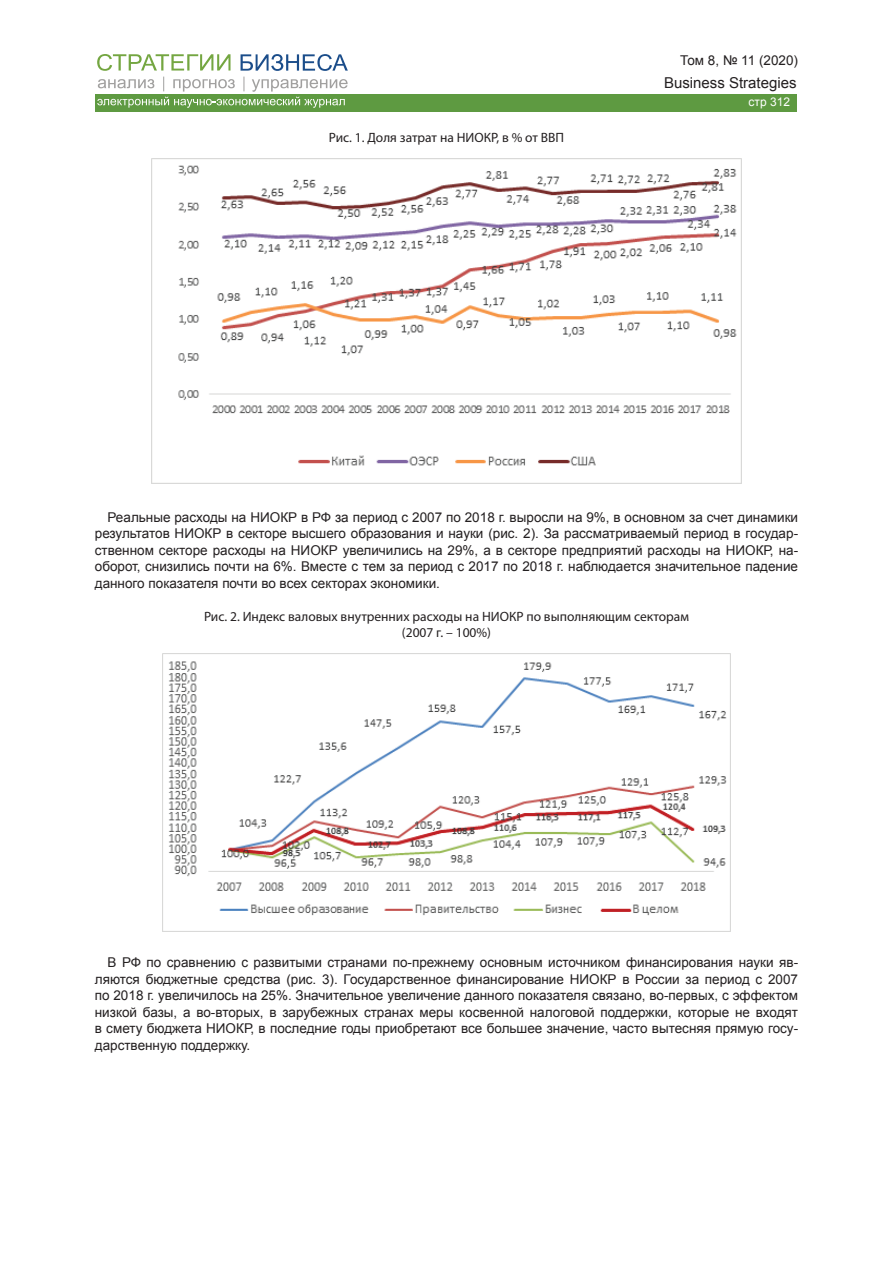
<style>
.page{position:relative;width:893px;height:1263px;background:#fff}
.page>*{position:absolute;margin:0;border:0;box-sizing:border-box;transform-origin:0 0}
.t1{font:15px "Arial";color:#231f20}
.Основной_текст{font:13.5px/16.5px "Arial";color:#231f20;text-align:justify}
.Таблица{font:13.5px "Myriad Pro";color:#231f20}
.t2{font:12px "Arial";color:#fff}
</style>
<div class="page">
<div style="left:95px;top:94px;width:702px;height:17px;background:#5e9a41"></div>
<svg style="left:97px;top:54px;width:133px;height:17px"></svg>
<svg style="left:241px;top:54px;width:107px;height:17px"></svg>
<svg style="left:97px;top:77px;width:251px;height:31px"></svg>
<img style="left:152px;top:158px;width:589px;height:325px">
<img style="left:162px;top:653px;width:569px;height:278px">
<p class="Основной_текст" style="left:680px;top:52px;width:119px">Том 8, № 11 (2020)</p>
<p class="t1" style="left:664px;top:72px;width:134px">Business Strategies</p>
<p class="Таблица" style="left:329px;top:129px;width:237px">Рис. 1. Доля затрат на НИОКР, в % от ВВП</p>
<p class="t2" style="left:749px;top:94px;width:43px">стр 312</p>
<p class="Основной_текст" style="left:95px;top:509px;width:705px;text-indent:13px">Реальные расходы на НИОКР в РФ за период с 2007 по 2018 г. выросли на 9%, в основном за счет динамики результатов НИОКР в секторе высшего образования и науки (рис. 2). За рассматриваемый период в государ&shy;ственном секторе расходы на НИОКР увеличились на 29%, а в секторе предприятий расходы на НИОКР, на&shy;оборот, снизились почти на 6%. Вместе с тем за период с 2017 по 2018 г. наблюдается значительное падение данного показателя почти во всех секторах экономики.</p>
<p class="Таблица" style="left:204px;top:608px;width:486px">Рис. 2. Индекс валовых внутренних расходы на НИОКР по выполняющим секторам</p>
<p class="Таблица" style="left:402px;top:624px;width:91px">(2007 г. – 100%)</p>
<p class="Основной_текст" style="left:95px;top:954px;width:705px;text-indent:13px">В РФ по сравнению с развитыми странами по‑прежнему основным источником финансирования науки яв&shy;ляются бюджетные средства (рис. 3). Государственное финансирование НИОКР в России за период с 2007 по 2018 г. увеличилось на 25%. Значительное увеличение данного показателя связано, во‑первых, с эффектом низкой базы, а во‑вторых, в зарубежных странах меры косвенной налоговой поддержки, которые не входят в смету бюджета НИОКР, в последние годы приобретают все большее значение, часто вытесняя прямую госу&shy;дарственную поддержку.</p>
</div>
